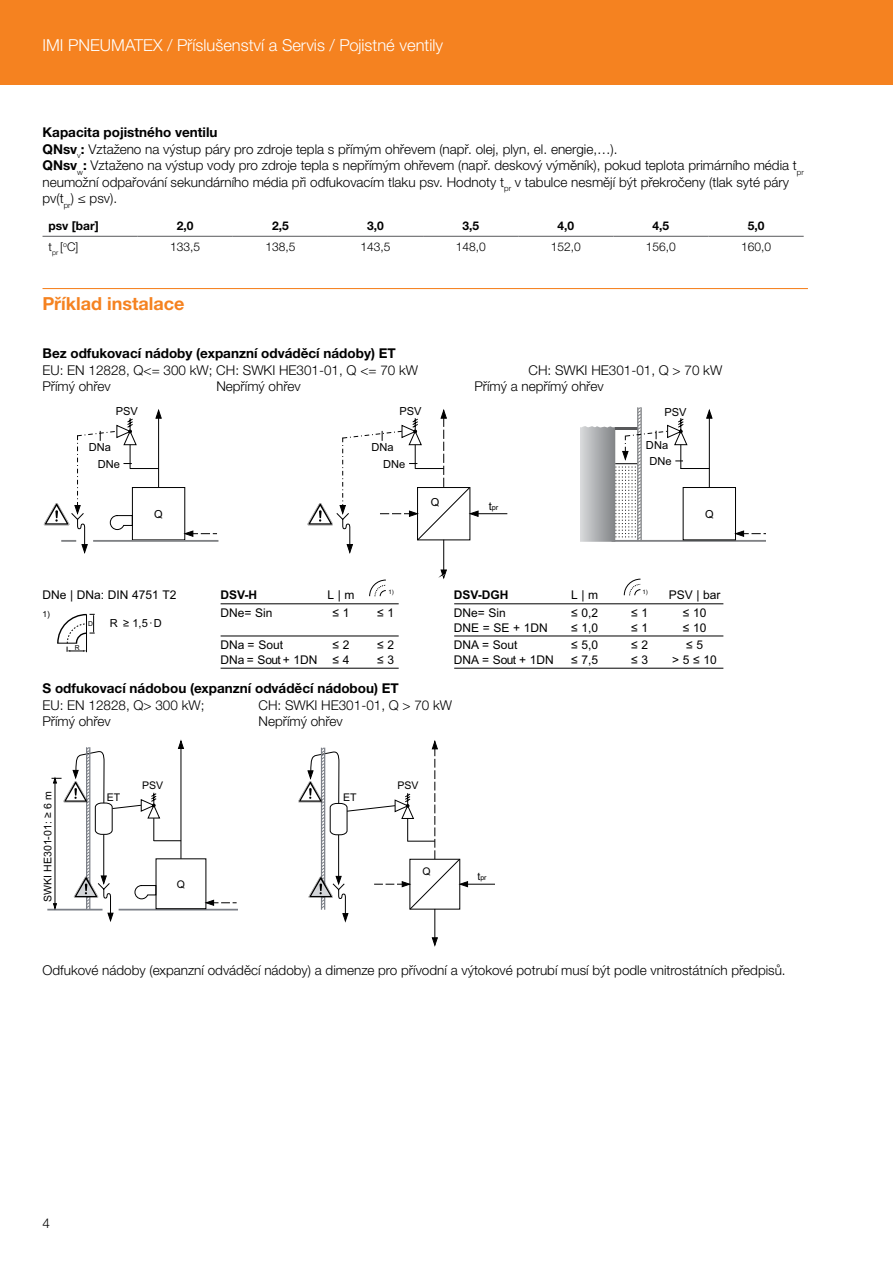
<style>
.page{position:relative;width:893px;height:1263px;background:#fff}
.page>*{position:absolute;margin:0;border:0;box-sizing:border-box;transform-origin:0 0}
.t1{font:700 18px "Helvetica Neue LTW1 G";color:#f58220}
.t2{font:300 16.5px "Helvetica Neue LTW1 G";color:#fff}
.t3{font:300 13.5px/16.5px "Helvetica Neue LTW1 G";color:#000}
.t4{font:700 13.5px "Helvetica Neue LTW1 G";color:#000}
.t5{font:12px "Arial";color:#000}
.t6{font:300 12px "Helvetica Neue LTW1 G";color:#000}
.t7{font:700 12px "Helvetica Neue LTW1 G";color:#000}
.t8{font:700 12px "Arial";color:#000}
.t9{font:11.1px "Arial";color:#000}
.t10{font:10.5px "Arial";color:#000}
.t11{font:8.4px "Arial";color:#000}
.t12{font:7.35px "Arial";color:#000}
.t13{font:7.05px "Arial";color:#000}
.t14{font:6.75px "Arial";color:#000}
.t15{font:6px "Arial";color:#000}
.s1{font-weight:700}
.s2{font-size:11.1px}
.s3{font-size:10.5px}
</style>
<div class="page">
<div style="left:0;top:0;width:893px;height:85px;background:#f58220"></div>
<hr style="left:43px;top:288px;width:765px;height:1px;background:#f58220">
<hr style="left:43px;top:236px;width:95px;height:1px;background:#58595b">
<hr style="left:138px;top:236px;width:95px;height:1px;background:#58595b">
<hr style="left:233px;top:236px;width:95px;height:1px;background:#58595b">
<hr style="left:328px;top:236px;width:95px;height:1px;background:#58595b">
<hr style="left:423px;top:236px;width:95px;height:1px;background:#58595b">
<hr style="left:518px;top:236px;width:95px;height:1px;background:#58595b">
<hr style="left:613px;top:236px;width:95px;height:1px;background:#58595b">
<hr style="left:708px;top:236px;width:96px;height:1px;background:#58595b">
<svg style="left:185px;top:531px;width:32px;height:5px"></svg>
<hr style="left:93px;top:540px;width:125px;height:2px;background:#808285">
<hr style="left:474px;top:513px;width:33px;height:1px;background:#000">
<hr style="left:443px;top:540px;width:1px;height:33px;background:#000">
<svg style="left:438px;top:570px;width:9px;height:8px"></svg>
<svg style="left:44px;top:410px;width:117px;height:143px"></svg>
<svg style="left:307px;top:410px;width:171px;height:143px"></svg>
<hr style="left:611px;top:540px;width:154px;height:2px;background:#808285">
<div style="left:683px;top:487px;width:53px;height:53px;border:1px solid #000"></div>
<svg style="left:735px;top:531px;width:30px;height:5px"></svg>
<svg style="left:580px;top:407px;width:132px;height:135px"></svg>
<hr style="left:454px;top:603px;width:269px;height:1px;background:#000">
<hr style="left:454px;top:636px;width:269px;height:1px;background:#000">
<hr style="left:454px;top:668px;width:269px;height:1px;background:#000">
<hr style="left:221px;top:603px;width:178px;height:1px;background:#000">
<hr style="left:221px;top:636px;width:178px;height:1px;background:#000">
<hr style="left:221px;top:668px;width:178px;height:1px;background:#000">
<svg style="left:57px;top:613px;width:38px;height:39px"></svg>
<svg style="left:369px;top:579px;width:17px;height:18px"></svg>
<svg style="left:623px;top:578px;width:18px;height:18px"></svg>
<hr style="left:47px;top:909px;width:56px;height:1px;background:#7b7f87">
<hr style="left:119px;top:909px;width:119px;height:1px;background:#7b7f87">
<svg style="left:206px;top:900px;width:31px;height:5px"></svg>
<hr style="left:464px;top:884px;width:30px;height:1px;background:#000">
<hr style="left:434px;top:909px;width:1px;height:32px;background:#000">
<svg style="left:432px;top:937px;width:6px;height:8px"></svg>
<svg style="left:51px;top:741px;width:133px;height:180px"></svg>
<svg style="left:298px;top:741px;width:170px;height:180px"></svg>
<p class="t2" style="left:43px;top:35px;width:402px">IMI PNEUMATEX / Příslušenství a Servis / Pojistné ventily</p>
<p class="t3" style="left:43px;top:124px;width:763px"><span class="s1">Kapacita pojistného ventilu<br>QNsv</span><sub>v</sub><span class="s1">:</span> Vztaženo na výstup páry pro zdroje tepla s přímým ohřevem (např. olej, plyn, el. energie,…).<br><span class="s1">QNsv</span><sub>w</sub><span class="s1">:</span> Vztaženo na výstup vody pro zdroje tepla s nepřímým ohřevem (např. deskový výměník), pokud teplota primárního média t<sub>pr </sub>neumožní odpařování sekundárního média při odfukovacím tlaku psv. Hodnoty t<sub>pr</sub> v tabulce nesmějí být překročeny (tlak syté páry pv(t<sub>pr</sub>) ≤ psv).</p>
<p class="t7" style="left:49px;top:218px;width:52px">psv [bar]</p>
<p class="t7" style="left:177px;top:218px;width:18px">2,0</p>
<p class="t7" style="left:272px;top:218px;width:18px">2,5</p>
<p class="t7" style="left:367px;top:218px;width:18px">3,0</p>
<p class="t7" style="left:462px;top:218px;width:18px">3,5</p>
<p class="t7" style="left:557px;top:218px;width:18px">4,0</p>
<p class="t7" style="left:653px;top:218px;width:18px">4,5</p>
<p class="t7" style="left:748px;top:218px;width:18px">5,0</p>
<p class="t6" style="left:49px;top:239px;width:31px">t<sub>pr</sub> [<sup>o</sup>C]</p>
<p class="t6" style="left:170px;top:239px;width:32px">133,5</p>
<p class="t6" style="left:265px;top:239px;width:32px">138,5</p>
<p class="t6" style="left:360px;top:239px;width:32px">143,5</p>
<p class="t6" style="left:456px;top:239px;width:32px">148,0</p>
<p class="t6" style="left:551px;top:239px;width:32px">152,0</p>
<p class="t6" style="left:646px;top:239px;width:32px">156,0</p>
<p class="t6" style="left:741px;top:239px;width:32px">160,0</p>
<h1 class="t1" style="left:43px;top:293px;width:143px">Příklad instalace</h1>
<p class="t4" style="left:43px;top:345px;width:355px">Bez odfukovací nádoby (expanzní odváděcí nádoby) ET</p>
<p class="t3" style="left:43px;top:361px;width:377px">EU: EN 12828, Q&lt;= 300 kW; CH: SWKI HE301-01, Q &lt;= 70 kW</p>
<p class="t3" style="left:529px;top:361px;width:195px">CH: SWKI HE301-01, Q &gt; 70 kW</p>
<p class="t3" style="left:43px;top:378px;width:70px">Přímý ohřev</p>
<p class="t3" style="left:216px;top:378px;width:86px">Nepřímý ohřev</p>
<p class="t3" style="left:475px;top:378px;width:131px">Přímý a nepřímý ohřev</p>
<p class="t9" style="left:116px;top:404px;width:24px">PSV</p>
<p class="t9" style="left:399px;top:404px;width:24px">PSV</p>
<p class="t9" style="left:664px;top:404px;width:24px">PSV</p>
<p class="t9" style="left:89px;top:439px;width:24px">DNa</p>
<p class="t9" style="left:371px;top:439px;width:24px">DNa</p>
<p class="t9" style="left:646px;top:438px;width:24px">DNa</p>
<p class="t9" style="left:98px;top:456px;width:24px">DNe</p>
<p class="t9" style="left:383px;top:456px;width:24px">DNe</p>
<p class="t9" style="left:650px;top:454px;width:24px">DNe</p>
<p class="t9" style="left:154px;top:506px;width:10px">Q</p>
<p class="t9" style="left:431px;top:494px;width:10px">Q</p>
<p class="t12" style="left:489px;top:502px;width:11px"><span class="s2">t</span>pr</p>
<p class="t9" style="left:705px;top:507px;width:10px">Q</p>
<p class="t5" style="left:43px;top:587px;width:135px">DNe | DNa: DIN 4751 T2</p>
<p class="t8" style="left:221px;top:587px;width:38px">DSV-H</p>
<p class="t5" style="left:327px;top:587px;width:29px">L|m</p>
<p class="t15" style="left:388px;top:588px;width:7px">1)</p>
<p class="t8" style="left:454px;top:587px;width:56px">DSV-DGH</p>
<p class="t5" style="left:571px;top:587px;width:29px">L|m</p>
<p class="t5" style="left:642px;top:587px;width:79px"><sup>1)</sup> PSV | bar</p>
<p class="t5" style="left:221px;top:605px;width:54px">DNe= Sin</p>
<p class="t5" style="left:333px;top:605px;width:18px">≤ 1</p>
<p class="t5" style="left:377px;top:605px;width:18px">≤ 1</p>
<p class="t5" style="left:454px;top:605px;width:54px">DNe= Sin</p>
<p class="t5" style="left:571px;top:605px;width:28px">≤ 0,2</p>
<p class="t5" style="left:631px;top:605px;width:18px">≤ 1</p>
<p class="t5" style="left:683px;top:605px;width:25px">≤ 10</p>
<p class="t5" style="left:454px;top:619px;width:96px">DNE = SE + 1DN</p>
<p class="t5" style="left:571px;top:619px;width:28px">≤ 1,0</p>
<p class="t5" style="left:631px;top:619px;width:18px">≤ 1</p>
<p class="t5" style="left:683px;top:619px;width:25px">≤ 10</p>
<p class="t5" style="left:221px;top:637px;width:64px">DNa = Sout</p>
<p class="t5" style="left:333px;top:637px;width:18px">≤ 2</p>
<p class="t5" style="left:377px;top:637px;width:18px">≤ 2</p>
<p class="t5" style="left:454px;top:637px;width:65px">DNA = Sout</p>
<p class="t5" style="left:571px;top:637px;width:28px">≤ 5,0</p>
<p class="t5" style="left:631px;top:637px;width:18px">≤ 2</p>
<p class="t5" style="left:686px;top:637px;width:18px">≤ 5</p>
<p class="t5" style="left:221px;top:652px;width:98px">DNa = Sout + 1DN</p>
<p class="t5" style="left:333px;top:652px;width:18px">≤ 4</p>
<p class="t5" style="left:377px;top:652px;width:18px">≤ 3</p>
<p class="t5" style="left:454px;top:652px;width:102px">DNA = Sout + 1DN</p>
<p class="t5" style="left:571px;top:652px;width:28px">≤ 7,5</p>
<p class="t5" style="left:631px;top:652px;width:18px">≤ 3</p>
<p class="t5" style="left:672px;top:652px;width:46px">&gt; 5 ≤ 10</p>
<p class="t11" style="left:43px;top:609px;width:9px">1)</p>
<p class="t9" style="left:110px;top:616px;width:53px">R ≥ 1,5 · D</p>
<p class="t14" style="left:88px;top:619px;width:6px">D</p>
<p class="t14" style="left:75px;top:643px;width:6px">R</p>
<p class="t4" style="left:43px;top:680px;width:358px">S odfukovací nádobou (expanzní odváděcí nádobou) ET</p>
<p class="t3" style="left:43px;top:697px;width:163px">EU: EN 12828, Q&gt; 300 kW;</p>
<p class="t3" style="left:259px;top:697px;width:195px">CH: SWKI HE301-01, Q &gt; 70 kW</p>
<p class="t3" style="left:43px;top:713px;width:70px">Přímý ohřev</p>
<p class="t3" style="left:259px;top:713px;width:86px">Nepřímý ohřev</p>
<p class="t10" style="left:41px;top:902px;width:112px;rotate:-90deg">SWKI HE301-01: ≥ 6 m</p>
<p class="t10" style="left:142px;top:778px;width:23px">PSV</p>
<p class="t10" style="left:107px;top:790px;width:15px">ET</p>
<p class="t10" style="left:343px;top:790px;width:15px">ET</p>
<p class="t10" style="left:177px;top:877px;width:10px">Q</p>
<p class="t10" style="left:397px;top:778px;width:23px">PSV</p>
<p class="t10" style="left:422px;top:864px;width:10px">Q</p>
<p class="t13" style="left:477px;top:873px;width:11px"><span class="s3">t</span>pr</p>
<p class="t3" style="left:43px;top:962px;width:745px">Odfukové nádoby (expanzní odváděcí nádoby) a dimenze pro přívodní a výtokové potrubí musí být podle vnitrostátních předpisů.</p>
<p class="t3" style="left:43px;top:1215px;width:9px">4</p>
</div>
